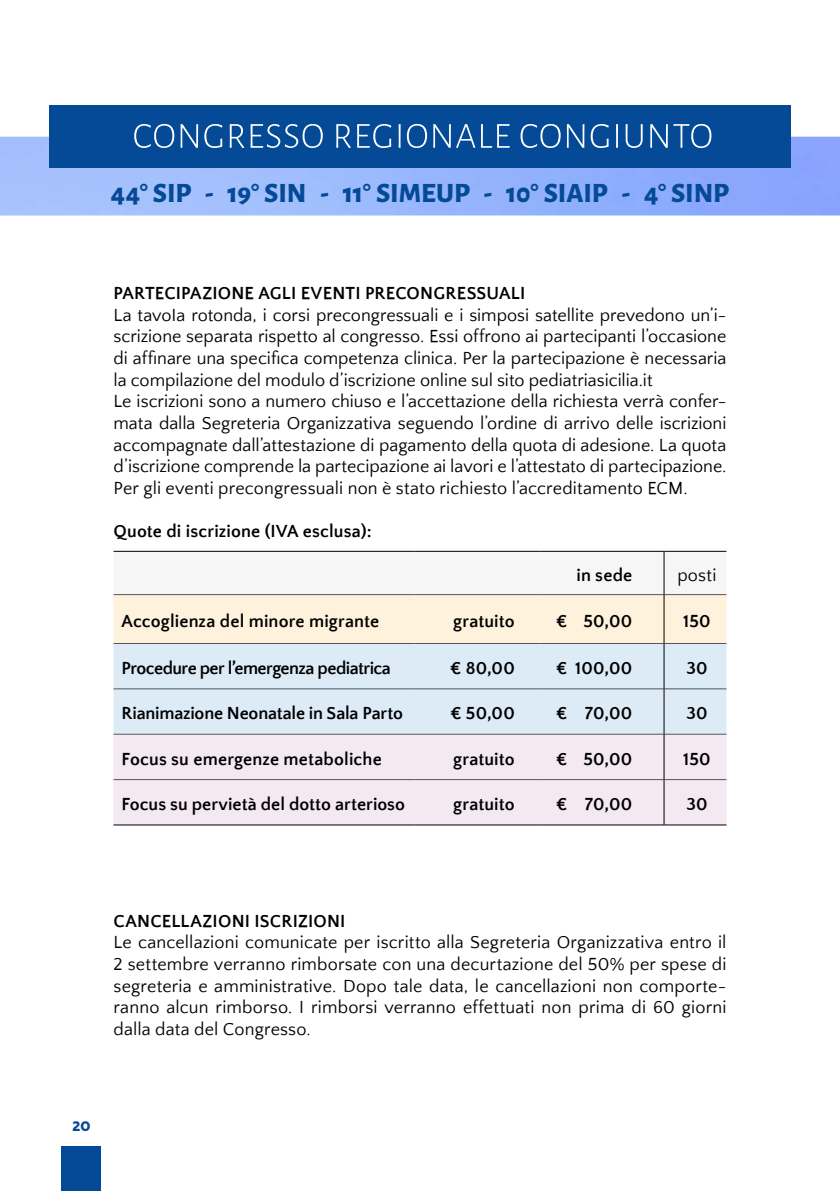
<style>
.page{position:relative;width:840px;height:1191px;background:#fff}
.page>*{position:absolute;margin:0;border:0;box-sizing:border-box;transform-origin:0 0}
.t1{font:800 28px "Alegreya Sans";letter-spacing:-.005em;color:#054a96}
.t2{font:18px/21.6px "Quattrocento Sans";color:#000}
.t3{font:700 18px "Quattrocento Sans";letter-spacing:.005em;color:#000}
.t4{font:700 18px "Quattrocento Sans";letter-spacing:-.03em;color:#000}
.t5{font:900 14px "Liszt FY";color:#054a96}
</style>
<div class="page">
<img style="left:0;top:137px;width:839px;height:78px">
<div style="left:49px;top:105px;width:741px;height:63px;background:#054a96"></div>
<svg style="left:134px;top:124px;width:40px;height:24px"></svg>
<svg style="left:180px;top:124px;width:18px;height:24px"></svg>
<svg style="left:204px;top:124px;width:18px;height:24px"></svg>
<svg style="left:229px;top:124px;width:15px;height:24px"></svg>
<svg style="left:250px;top:124px;width:72px;height:24px"></svg>
<svg style="left:336px;top:124px;width:14px;height:24px"></svg>
<svg style="left:357px;top:124px;width:34px;height:24px"></svg>
<svg style="left:398px;top:124px;width:2px;height:24px"></svg>
<svg style="left:406px;top:124px;width:21px;height:24px"></svg>
<svg style="left:433px;top:124px;width:76px;height:24px"></svg>
<svg style="left:520px;top:124px;width:40px;height:24px"></svg>
<svg style="left:566px;top:124px;width:18px;height:24px"></svg>
<svg style="left:590px;top:124px;width:18px;height:24px"></svg>
<svg style="left:616px;top:124px;width:1px;height:24px"></svg>
<svg style="left:625px;top:124px;width:17px;height:24px"></svg>
<svg style="left:650px;top:124px;width:17px;height:24px"></svg>
<svg style="left:673px;top:124px;width:38px;height:24px"></svg>
<div style="left:61px;top:1146px;width:40px;height:45px;background:#054a96"></div>
<svg style="left:113px;top:552px;width:613px;height:91px"></svg>
<div style="left:113px;top:644px;width:613px;height:90px;background:#ddebf7"></div>
<div style="left:113px;top:735px;width:613px;height:89px;background:#f4e8f1"></div>
<hr style="left:113px;top:594px;width:301px;height:1px;background:#59545a">
<hr style="left:414px;top:594px;width:125px;height:1px;background:#59545a">
<hr style="left:539px;top:594px;width:124px;height:1px;background:#59545a">
<hr style="left:663px;top:594px;width:63px;height:1px;background:#59545a">
<hr style="left:113px;top:643px;width:301px;height:1px;background:#59545a">
<hr style="left:414px;top:643px;width:125px;height:1px;background:#59545a">
<hr style="left:539px;top:643px;width:124px;height:1px;background:#59545a">
<hr style="left:664px;top:643px;width:62px;height:1px;background:#59545a">
<hr style="left:113px;top:688px;width:301px;height:1px;background:#59545a">
<hr style="left:414px;top:688px;width:125px;height:1px;background:#59545a">
<hr style="left:539px;top:688px;width:124px;height:1px;background:#59545a">
<hr style="left:664px;top:688px;width:62px;height:1px;background:#59545a">
<hr style="left:113px;top:734px;width:301px;height:1px;background:#59545a">
<hr style="left:414px;top:734px;width:125px;height:1px;background:#59545a">
<hr style="left:539px;top:734px;width:124px;height:1px;background:#59545a">
<hr style="left:664px;top:734px;width:62px;height:1px;background:#59545a">
<hr style="left:113px;top:779px;width:301px;height:1px;background:#59545a">
<hr style="left:414px;top:779px;width:125px;height:1px;background:#59545a">
<hr style="left:539px;top:779px;width:124px;height:1px;background:#59545a">
<hr style="left:664px;top:779px;width:62px;height:1px;background:#59545a">
<hr style="left:113px;top:551px;width:301px;height:1px;background:#000">
<hr style="left:414px;top:551px;width:125px;height:1px;background:#000">
<hr style="left:113px;top:824px;width:301px;height:1px;background:#000">
<hr style="left:414px;top:824px;width:125px;height:1px;background:#000">
<hr style="left:664px;top:551px;width:62px;height:1px;background:#000">
<hr style="left:664px;top:824px;width:62px;height:1px;background:#000">
<hr style="left:539px;top:551px;width:125px;height:1px;background:#000">
<hr style="left:663px;top:551px;width:1px;height:43px;background:#000">
<hr style="left:663px;top:595px;width:1px;height:48px;background:#000">
<hr style="left:663px;top:643px;width:1px;height:46px;background:#000">
<hr style="left:663px;top:689px;width:1px;height:45px;background:#000">
<hr style="left:663px;top:734px;width:1px;height:45px;background:#000">
<hr style="left:663px;top:779px;width:1px;height:45px;background:#000">
<hr style="left:539px;top:824px;width:125px;height:1px;background:#000">
<h1 class="t1" style="left:111px;top:172px;width:619px">44° SIP - 19° SIN - 11° SIMEUP - 10° SIAIP - 4° SINP</h1>
<p class="t3" style="left:113px;top:283px;width:21px">Partecipazione</p>
<p class="t3" style="left:258px;top:283px;width:128px">aGLI EVENTI Precongressuali</p>
<p class="t2" style="left:113px;top:304px;width:614px">La tavoIa rotonda, i corsi precongressuali e i simposi satellite prevedono un’i&shy;scrizione separata rispetto al congresso. Essi offrono ai partecipanti l’occasione di affinare una specifica competenza clinica. Per la partecipazione è necessaria la compilazione del modulo d’iscrizione online sul sito pediatriasicilia.it<br>Le iscrizioni sono a numero chiuso e l’accettazione della richiesta verrà confer&shy;mata dalla Segreteria Organizzativa seguendo l’ordine di arrivo delle iscrizioni accompagnate dall’attestazione di pagamento della quota di adesione. La quota d’iscrizione comprende la partecipazione ai lavori e l’attestato di partecipazione.<br>Per gli eventi precongressuali non è stato richiesto l’accreditamento ECM.</p>
<p class="t3" style="left:113px;top:522px;width:260px">Quote di iscrizione (IVA esclusa):</p>
<p class="t3" style="left:576px;top:565px;width:57px">in sede</p>
<p class="t2" style="left:677px;top:564px;width:41px">posti</p>
<p class="t3" style="left:121px;top:611px;width:259px">Accoglienza del minore migrante</p>
<p class="t3" style="left:453px;top:611px;width:63px">gratuito</p>
<p class="t3" style="left:556px;top:611px;width:77px">€ 50,00</p>
<p class="t3" style="left:682px;top:611px;width:29px">150</p>
<p class="t4" style="left:121px;top:658px;width:271px">Procedure per l’emergenza pediatrica</p>
<p class="t3" style="left:450px;top:658px;width:66px">€ 80,00</p>
<p class="t3" style="left:556px;top:658px;width:78px">€ 100,00</p>
<p class="t3" style="left:686px;top:658px;width:23px">30</p>
<p class="t3" style="left:121px;top:704px;width:283px">Rianimazione Neonatale in Sala Parto</p>
<p class="t3" style="left:450px;top:704px;width:66px">€ 50,00</p>
<p class="t3" style="left:556px;top:704px;width:77px">€ 70,00</p>
<p class="t3" style="left:686px;top:704px;width:23px">30</p>
<p class="t3" style="left:121px;top:749px;width:262px">Focus su emergenze metaboliche</p>
<p class="t3" style="left:453px;top:749px;width:63px">gratuito</p>
<p class="t3" style="left:556px;top:749px;width:77px">€ 50,00</p>
<p class="t3" style="left:682px;top:749px;width:29px">150</p>
<p class="t3" style="left:121px;top:794px;width:285px">Focus su pervietà del dotto arterioso</p>
<p class="t3" style="left:453px;top:794px;width:63px">gratuito</p>
<p class="t3" style="left:556px;top:794px;width:77px">€ 70,00</p>
<p class="t3" style="left:686px;top:794px;width:23px">30</p>
<p class="t3" style="left:113px;top:911px;width:24px">Cancellazioni</p>
<p class="t3" style="left:254px;top:911px;width:10px">iscrizioni</p>
<p class="t2" style="left:113px;top:932px;width:614px;text-align:justify">Le cancellazioni comunicate per iscritto alla Segreteria Organizzativa entro il 2 settembre verranno rimborsate con una decurtazione del 50% per spese di segreteria e amministrative. Dopo tale data, le cancellazioni non comporte&shy;ranno alcun rimborso. I rimborsi verranno effettuati non prima di 60 giorni dalla data del Congresso.</p>
<p class="t5" style="left:72px;top:1117px;width:20px">20</p>
</div>
